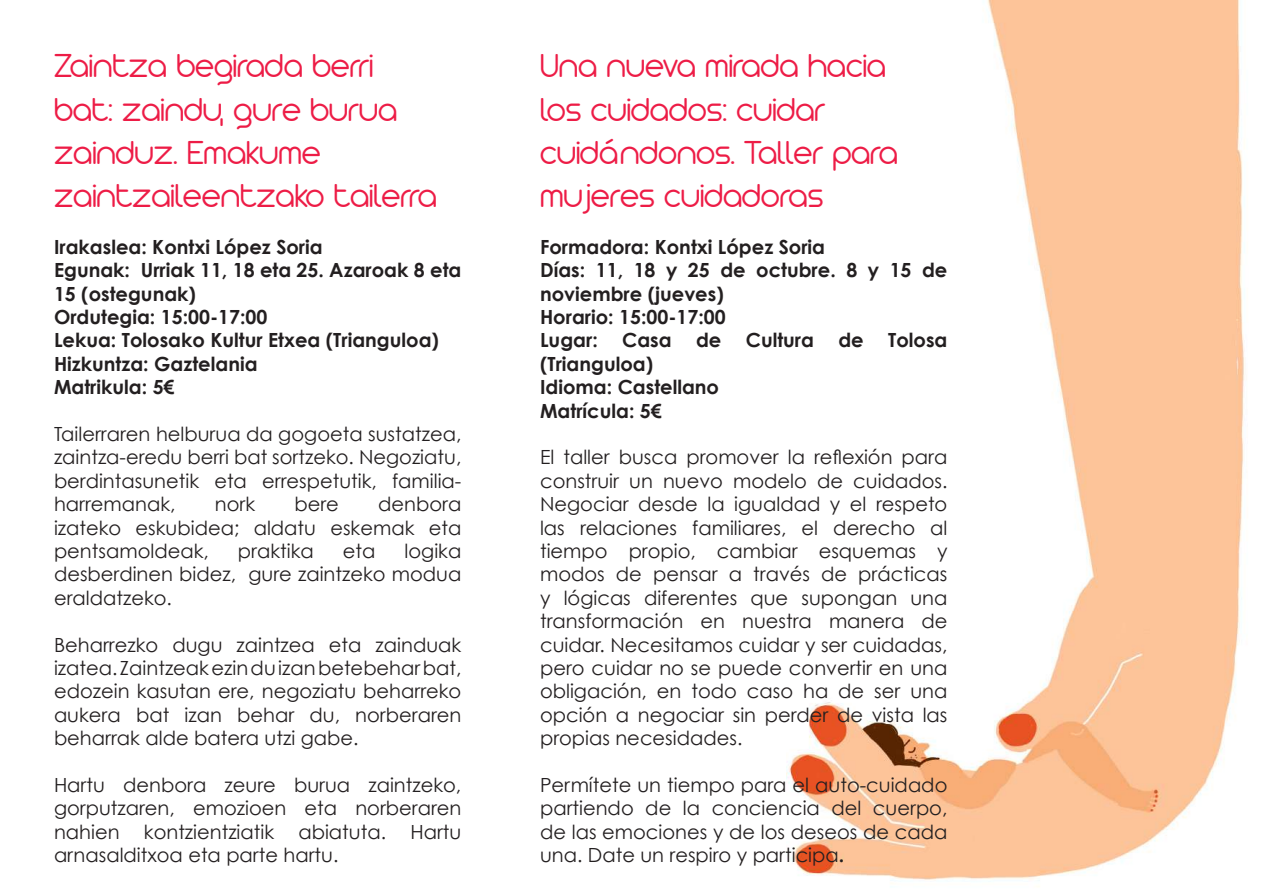
<style>
.page{position:relative;width:1263px;height:893px;background:#fff}
.page>*{position:absolute;margin:0;border:0;box-sizing:border-box;transform-origin:0 0}
.t1{font:300 36px/43.2px "Arista 2.0";color:#ed1c46}
.t2{font:19.5px/23.4px "Century Gothic";color:#231f20;text-align:justify}
.t3{font:700 19.5px/23.4px "Century Gothic";color:#231f20}
.s1{font-weight:700}
</style>
<div class="page">
<img style="left:787px;top:0;width:458px;height:887px">
<h1 class="t1" style="left:54px;top:41px;width:385px">Zaintza begirada berri bat: zaindu, gure burua zainduz. Emakume zaintzaileentzako tailerra</h1>
<p class="t3" style="left:54px;top:234px;width:409px">Irakaslea: Kontxi López Soria<br>Egunak: Urriak 11, 18 eta 25. Azaroak 8 eta<br>15 (ostegunak)<br>Ordutegia: 15:00-17:00<br>Lekua: Tolosako Kultur Etxea (Trianguloa)<br>Hizkuntza: Gaztelania<br>Matrikula: 5€</p>
<p class="t2" style="left:54px;top:422px;width:409px">Tailerraren helburua da gogoeta sustatzea, zaintza-eredu berri bat sortzeko. Negoziatu, berdintasunetik eta errespetutik, familia&shy;harremanak,</p>
<p class="t2" style="left:54px;top:492px;width:409px;text-indent:324px">denbora izateko eskubidea; aldatu eskemak eta pentsamoldeak,</p>
<p class="t2" style="left:215px;top:492px;width:42px">nork</p>
<p class="t2" style="left:294px;top:492px;width:46px">bere</p>
<p class="t2" style="left:54px;top:539px;width:409px;text-indent:351px">logika desberdinen bidez, gure zaintzeko modua eraldatzeko.</p>
<p class="t2" style="left:54px;top:632px;width:409px">Beharrezko dugu zaintzea eta zainduak izatea. Zaintzeak ezin du izan betebehar bat, edozein kasutan ere, negoziatu beharreko aukera bat izan behar du, norberaren beharrak alde batera utzi gabe.</p>
<p class="t2" style="left:54px;top:773px;width:409px">Hartu denbora zeure burua zaintzeko, gorputzaren, emozioen eta norberaren nahien kontzientziatik abiatuta. Hartu arnasalditxoa eta parte hartu.</p>
<p class="t2" style="left:238px;top:539px;width:77px">praktika</p>
<p class="t2" style="left:343px;top:539px;width:34px">eta</p>
<h1 class="t1" style="left:540px;top:41px;width:359px">Una nueva mirada hacia los cuidados: cuidar cuidándonos. Taller para mujeres cuidadoras</h1>
<p class="t3" style="left:540px;top:234px;width:409px">Formadora: Kontxi López Soria<br>Días: 11, 18 y 25 de octubre. 8 y 15 de noviembre (jueves)<br>Horario: 15:00-17:00<br>Lugar:</p>
<p class="t3" style="left:622px;top:328px;width:51px">Casa</p>
<p class="t3" style="left:696px;top:328px;width:27px">de</p>
<p class="t3" style="left:746px;top:328px;width:119px">Cultura de</p>
<p class="t3" style="left:888px;top:328px;width:61px">Tolosa</p>
<p class="t3" style="left:540px;top:351px;width:181px">(Trianguloa)<br>Idioma: Castellano<br>Matrícula: 5€</p>
<p class="t2" style="left:540px;top:445px;width:409px">El taller busca promover la reflexión para construir un nuevo modelo de cuidados.<br>Negociar desde la igualdad y el respeto las relaciones familiares, el derecho al tiempo propio, cambiar esquemas y modos de pensar a través de prácticas y lógicas diferentes que supongan una transformación en nuestra manera de cuidar. Necesitamos cuidar y ser cuidadas, pero cuidar no se puede convertir en una obligación, en todo caso ha de ser una opción a negociar sin perder de vista las propias necesidades.</p>
<p class="t2" style="left:540px;top:773px;width:409px">Permítete un tiempo para el auto-cuidado partiendo de la conciencia del cuerpo, de las emociones y de los deseos de cada una. Date un respiro y participa<span class="s1">.</span></p>
</div>
